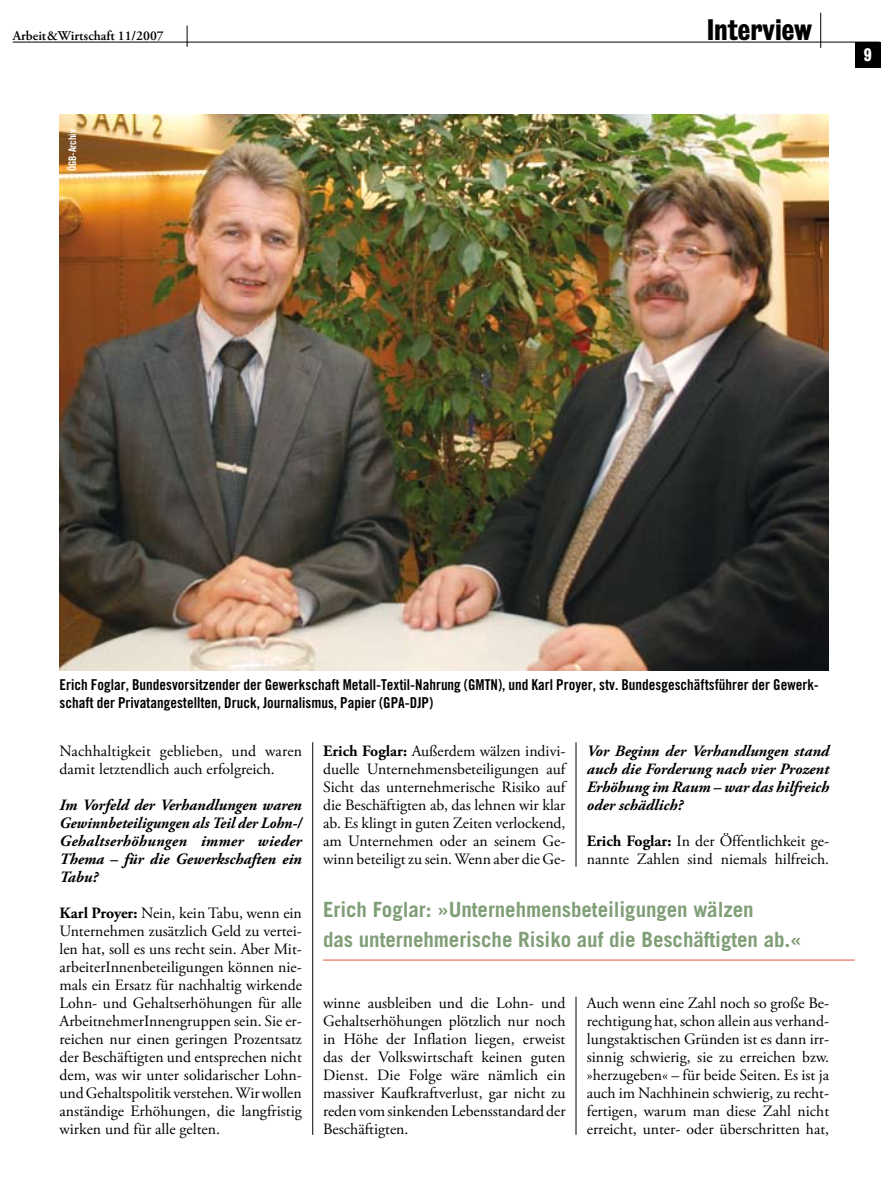
<style>
.page{position:relative;width:893px;height:1191px;background:#fff}
.page>*{position:absolute;margin:0;border:0;box-sizing:border-box;transform-origin:0 0}
.t1{font:27px "Bureau Grot Three Seven";color:#000}
.t2{font:700 21px/30px "Trade Gothic";letter-spacing:-.005em;color:#809e77}
.t3{font:15.75px/18px "Adobe Garamond Pro";color:#000;text-align:justify}
.t4{font:italic 700 15.75px/18px "Adobe Garamond Pro";color:#000;text-align:justify}
.t5{font:15px/18px "Trade Gothic Bold Cond Twenty";color:#000}
.t6{font:600 13.5px "Adobe Garamond Pro";color:#000}
.t7{font:10.5px "Trade Gothic Bold Cond Twenty";letter-spacing:-.015em;color:#fff}
.s1{font-weight:700}
</style>
<div class="page">
<div style="left:855px;top:42px;width:25px;height:25px;background:#000"></div>
<svg style="left:187px;top:26px;width:1px;height:21px"></svg>
<hr style="left:13px;top:42px;width:867px;height:1px;background:#000">
<hr style="left:820px;top:13px;width:1px;height:35px;background:#000">
<img style="left:60px;top:115px;width:769px;height:556px">
<hr style="left:312px;top:742px;width:1px;height:392px;background:#000">
<hr style="left:576px;top:742px;width:1px;height:124px;background:#000">
<hr style="left:323px;top:959px;width:532px;height:1px;background:#e75236">
<hr style="left:576px;top:996px;width:1px;height:138px;background:#000">
<p class="t6" style="left:13px;top:28px;width:153px">Arbeit&amp;Wirtschaft 11/2007</p>
<p class="t7" style="left:66px;top:171px;width:43px;rotate:-90deg">ÖGB-Archiv</p>
<h1 class="t1" style="left:707px;top:15px;width:107px">Interview</h1>
<p class="t5" style="left:60px;top:675px;width:761px">Erich Foglar, Bundesvorsitzender der Gewerkschaft Metall-Textil-Nahrung (GMTN), und Karl Proyer, stv. Bundesgeschäftsführer der Gewerk&shy;schaft der Privatangestellten, Druck, Journalismus, Papier (GPA-DJP)</p>
<p class="t3" style="left:60px;top:743px;width:244px">Nachhaltigkeit geblieben, und waren damit letztendlich auch erfolgreich.</p>
<p class="t4" style="left:60px;top:796px;width:244px">Im Vorfeld der Verhandlungen waren Gewinnbeteiligungen als Teil der Lohn-/ Gehaltserhöhungen immer wieder Thema – für die Gewerkschaften ein Tabu?</p>
<p class="t3" style="left:60px;top:905px;width:244px"><span class="s1">Karl Proyer:</span> Nein, kein Tabu, wenn ein Unternehmen zusätzlich Geld zu vertei&shy;len hat, soll es uns recht sein. Aber Mit&shy;arbeiterInnenbeteiligungen können nie&shy;mals ein Ersatz für nachhaltig wirkende Lohn- und Gehaltserhöhungen für alle ArbeitnehmerInnengruppen sein. Sie er&shy;reichen nur einen geringen Prozentsatz der Beschäftigten und entsprechen nicht dem, was wir unter solidarischer Lohn&shy;und Gehaltspolitik verstehen. Wir wollen anständige Erhöhungen, die langfristig wirken und für alle gelten.</p>
<p class="t3" style="left:323px;top:743px;width:244px"><span class="s1">Erich Foglar:</span> Außerdem wälzen indivi&shy;duelle Unternehmensbeteiligungen auf Sicht das unternehmerische Risiko auf die Beschäftigten ab, das lehnen wir klar ab. Es klingt in guten Zeiten verlockend, am Unternehmen oder an seinem Ge&shy;winn beteiligt zu sein. Wenn aber die Ge-</p>
<p class="t4" style="left:587px;top:742px;width:244px">Vor Beginn der Verhandlungen stand auch die Forderung nach vier Prozent Erhöhung im Raum – war das hilfreich oder schädlich?</p>
<p class="t3" style="left:587px;top:833px;width:244px"><span class="s1">Erich Foglar:</span> In der Öffentlichkeit ge&shy;nannte Zahlen sind niemals hilfreich.</p>
<h2 class="t2" style="left:323px;top:894px;width:480px">Erich Foglar: »Unternehmensbeteiligungen wälzen<br>das unternehmerische Risiko auf die Beschäftigten ab.«</h2>
<p class="t3" style="left:323px;top:995px;width:244px">winne ausbleiben und die Lohn- und Gehaltserhöhungen plötzlich nur noch in Höhe der Inflation liegen, erweist das der Volkswirtschaft keinen guten Dienst. Die Folge wäre nämlich ein massiver Kaufkraftverlust, gar nicht zu reden vom sinkenden Lebensstandard der Beschäftigten.</p>
<p class="t3" style="left:587px;top:995px;width:244px">Auch wenn eine Zahl noch so große Be&shy;rechtigung hat, schon allein aus verhand&shy;lungstaktischen Gründen ist es dann irr&shy;sinnig schwierig, sie zu erreichen bzw. »herzugeben« – für beide Seiten. Es ist ja auch im Nachhinein schwierig, zu recht&shy;fertigen, warum man diese Zahl nicht erreicht, unter- oder überschritten hat,</p>
</div>
